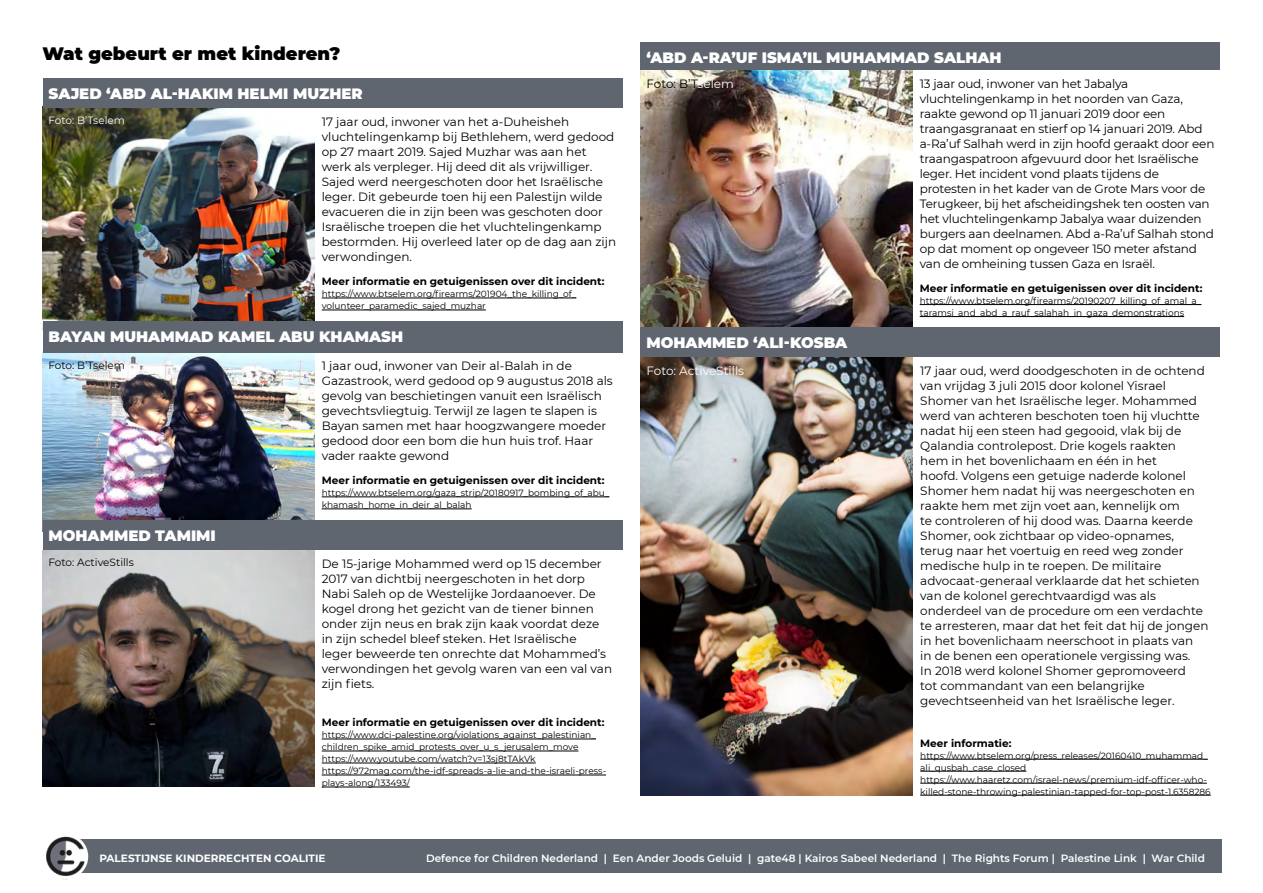
<style>
.page{position:relative;width:1263px;height:893px;background:#fff}
.page>*{position:absolute;margin:0;border:0;box-sizing:border-box;transform-origin:0 0}
.BODY_Header{font:900 18px "Montserrat";color:#000}
.BODY_NameChild{font:900 15px "Montserrat";color:#fff}
.BODY_CaptionChild{font:12px/15px "Montserrat";color:#000}
.BODY_CaptionChild-2{font:12px "Montserrat";color:#fff}
.BODY_BoldChild{font:700 10.5px "Montserrat";color:#000}
.t1{font:600 10.5px "Montserrat";color:#fff}
.BODY_LinkChild{font:700 10.5px "Montserrat";color:#000}
.t2{font:700 10.5px "Montserrat";color:#fff}
.BODY_CaptionChild-3{font:10.5px "Montserrat";color:#000}
.BODY_CaptionChild-4{font:10.5px "Montserrat";color:#fff}
.BODY_LinkChild-2{font:9px/12px "Montserrat";color:#000}
.s1{color:#fff}
</style>
<div class="page">
<img style="left:43px;top:551px;width:272px;height:236px">
<img style="left:43px;top:352px;width:272px;height:168px">
<img style="left:43px;top:108px;width:272px;height:213px">
<img style="left:640px;top:70px;width:273px;height:258px">
<img style="left:640px;top:357px;width:273px;height:438px">
<div style="left:43px;top:79px;width:579px;height:29px;background:#5f6670"></div>
<hr style="left:322px;top:298px;width:254px;height:1px;background:#000">
<hr style="left:322px;top:310px;width:164px;height:1px;background:#000">
<div style="left:43px;top:321px;width:579px;height:31px;background:#5f6670"></div>
<hr style="left:322px;top:497px;width:287px;height:1px;background:#000">
<hr style="left:322px;top:509px;width:150px;height:1px;background:#000">
<div style="left:43px;top:520px;width:579px;height:30px;background:#5f6670"></div>
<hr style="left:322px;top:739px;width:274px;height:1px;background:#000">
<hr style="left:322px;top:751px;width:256px;height:1px;background:#000">
<hr style="left:322px;top:763px;width:214px;height:1px;background:#000">
<hr style="left:322px;top:775px;width:284px;height:1px;background:#000">
<hr style="left:322px;top:787px;width:88px;height:1px;background:#000">
<div style="left:640px;top:43px;width:580px;height:27px;background:#5f6670"></div>
<hr style="left:920px;top:304px;width:281px;height:1px;background:#000">
<hr style="left:920px;top:316px;width:264px;height:1px;background:#000">
<div style="left:640px;top:328px;width:580px;height:29px;background:#5f6670"></div>
<hr style="left:920px;top:759px;width:288px;height:1px;background:#000">
<hr style="left:920px;top:771px;width:106px;height:1px;background:#000">
<hr style="left:920px;top:783px;width:287px;height:1px;background:#000">
<hr style="left:920px;top:795px;width:291px;height:1px;background:#000">
<div style="left:65px;top:840px;width:1157px;height:33px;background:#5f6670"></div>
<img style="left:43px;top:834px;width:45px;height:45px;border-radius:23px">
<p class="BODY_Header" style="left:43px;top:40px;width:299px">Wat gebeurt er met kinderen?</p>
<p class="BODY_NameChild" style="left:49px;top:83px;width:316px">SAJED ‘ABD AL-HAKIM HELMI MUZHER</p>
<p class="BODY_CaptionChild-4" style="left:49px;top:113px;width:78px">Foto: B’Tselem</p>
<p class="BODY_CaptionChild" style="left:322px;top:113px;width:296px">17 jaar oud, inwoner van het a-Duheisheh vluchtelingenkamp bij Bethlehem, werd gedood op 27 maart 2019. Sajed Muzhar was aan het werk als verpleger. Hij deed dit als vrijwilliger.<br>Sajed werd neergeschoten door het Israëlische leger. Dit gebeurde toen hij een Palestijn wilde evacueren die in zijn been was geschoten door Israëlische troepen die het vluchtelingenkamp bestormden. Hij overleed later op de dag aan zijn verwondingen.</p>
<p class="BODY_BoldChild" style="left:322px;top:274px;width:284px">Meer informatie en getuigenissen over dit incident:</p>
<p class="BODY_LinkChild-2" style="left:322px;top:288px;width:256px">https://www.btselem.org/firearms/201904_the_killing_of_ volunteer_paramedic_sajed_muzhar</p>
<p class="BODY_NameChild" style="left:49px;top:325px;width:356px">BAYAN MUHAMMAD KAMEL ABU KHAMASH</p>
<p class="BODY_CaptionChild-3" style="left:49px;top:358px;width:78px">Foto: B’Tselem</p>
<p class="BODY_CaptionChild" style="left:322px;top:358px;width:293px">1 jaar oud, inwoner van Deir al-Balah in de Gazastrook, werd gedood op 9 augustus 2018 als gevolg van beschietingen vanuit een Israëlisch gevechtsvliegtuig. Terwijl ze lagen te slapen is Bayan samen met haar hoogzwangere moeder gedood door een bom die hun huis trof. Haar vader raakte gewond</p>
<p class="BODY_BoldChild" style="left:322px;top:473px;width:284px">Meer informatie en getuigenissen over dit incident:</p>
<p class="BODY_LinkChild-2" style="left:322px;top:487px;width:289px">https://www.btselem.org/gaza_strip/20180917_bombing_of_abu_ khamash_home_in_deir_al_balah</p>
<p class="BODY_NameChild" style="left:49px;top:524px;width:169px">MOHAMMED TAMIMI</p>
<p class="BODY_CaptionChild-3" style="left:49px;top:555px;width:87px">Foto: ActiveStills</p>
<p class="BODY_CaptionChild" style="left:322px;top:555px;width:292px">De 15-jarige Mohammed werd op 15 december 2017 van dichtbij neergeschoten in het dorp Nabi Saleh op de Westelijke Jordaanoever. De kogel drong het gezicht van de tiener binnen onder zijn neus en brak zijn kaak voordat deze in zijn schedel bleef steken. Het Israëlische<br>leger beweerde ten onrechte dat Mohammed’s verwondingen het gevolg waren van een val van zijn fiets.</p>
<p class="BODY_LinkChild" style="left:322px;top:715px;width:284px">Meer informatie en getuigenissen over dit incident:</p>
<p class="BODY_LinkChild-2" style="left:322px;top:729px;width:276px">https://www.dci-palestine.org/violations_against_palestinian_ children_spike_amid_protests_over_u_s_jerusalem_move</p>
<p class="BODY_LinkChild-2" style="left:322px;top:753px;width:215px">https://www.youtube.com/watch?v=13sj8tTAkVk</p>
<p class="BODY_LinkChild-2" style="left:322px;top:765px;width:286px">https://972mag.com/the-idf-spreads-a-lie-and-the-israeli-press&shy;plays-along/133493/</p>
<p class="BODY_NameChild" style="left:646px;top:46px;width:357px">‘ABD A-RA’UF ISMA’IL MUHAMMAD SALHAH</p>
<p class="BODY_CaptionChild" style="left:646px;top:76px;width:89px">Foto: B’T<span class="s1">selem</span></p>
<p class="BODY_CaptionChild" style="left:920px;top:76px;width:296px">13 jaar oud, inwoner van het Jabalya vluchtelingenkamp in het noorden van Gaza, raakte gewond op 11 januari 2019 door een traangasgranaat en stierf op 14 januari 2019. Abd a-Ra’uf Salhah werd in zijn hoofd geraakt door een traangaspatroon afgevuurd door het Israëlische leger. Het incident vond plaats tijdens de protesten in het kader van de Grote Mars voor de Terugkeer, bij het afscheidingshek ten oosten van het vluchtelingenkamp Jabalya waar duizenden burgers aan deelnamen. Abd a-Ra’uf Salhah stond op dat moment op ongeveer 150 meter afstand van de omheining tussen Gaza en Israël.</p>
<p class="BODY_BoldChild" style="left:920px;top:281px;width:284px">Meer informatie en getuigenissen over dit incident:</p>
<p class="BODY_LinkChild-2" style="left:920px;top:294px;width:283px">https://www.btselem.org/firearms/20190207_killing_of_amal_a_ taramsi_and_abd_a_rauf_salahah_in_gaza_demonstrations</p>
<p class="BODY_NameChild" style="left:646px;top:332px;width:202px">MOHAMMED ‘ALI-KOSBA</p>
<p class="BODY_CaptionChild-2" style="left:646px;top:362px;width:99px">Foto: ActiveStills</p>
<p class="BODY_CaptionChild" style="left:920px;top:362px;width:290px">17 jaar oud, werd doodgeschoten in de ochtend van vrijdag 3 juli 2015 door kolonel Yisrael Shomer van het Israëlische leger. Mohammed werd van achteren beschoten toen hij vluchtte nadat hij een steen had gegooid, vlak bij de Qalandia controlepost. Drie kogels raakten<br>hem in het bovenlichaam en één in het<br>hoofd. Volgens een getuige naderde kolonel Shomer hem nadat hij was neergeschoten en raakte hem met zijn voet aan, kennelijk om<br>te controleren of hij dood was. Daarna keerde Shomer, ook zichtbaar op video-opnames, terug naar het voertuig en reed weg zonder medische hulp in te roepen. De militaire advocaat-generaal verklaarde dat het schieten van de kolonel gerechtvaardigd was als onderdeel van de procedure om een verdachte te arresteren, maar dat het feit dat hij de jongen in het bovenlichaam neerschoot in plaats van<br>in de benen een operationele vergissing was.<br>In 2018 werd kolonel Shomer gepromoveerd<br>tot commandant van een belangrijke gevechtseenheid van het Israëlische leger.</p>
<p class="BODY_BoldChild" style="left:920px;top:735px;width:93px">Meer informatie:</p>
<p class="BODY_LinkChild-2" style="left:920px;top:749px;width:289px">https://www.btselem.org/press_releases/20160410_muhammad_ ali_qusbah_case_closed</p>
<p class="BODY_LinkChild-2" style="left:920px;top:773px;width:292px">https://www.haaretz.com/israel-news/.premium-idf-officer-who&shy;killed-stone-throwing-palestinian-tapped-for-top-post-1.6358286</p>
<p class="t2" style="left:99px;top:850px;width:228px">PALESTIJNSE KINDERRECHTEN COALITIE</p>
<p class="t1" style="left:426px;top:850px;width:780px">Defence for Children Nederland | Een Ander Joods Geluid | gate48 | Kairos Sabeel Nederland | The Rights Forum | Palestine Link | War Child</p>
</div>
